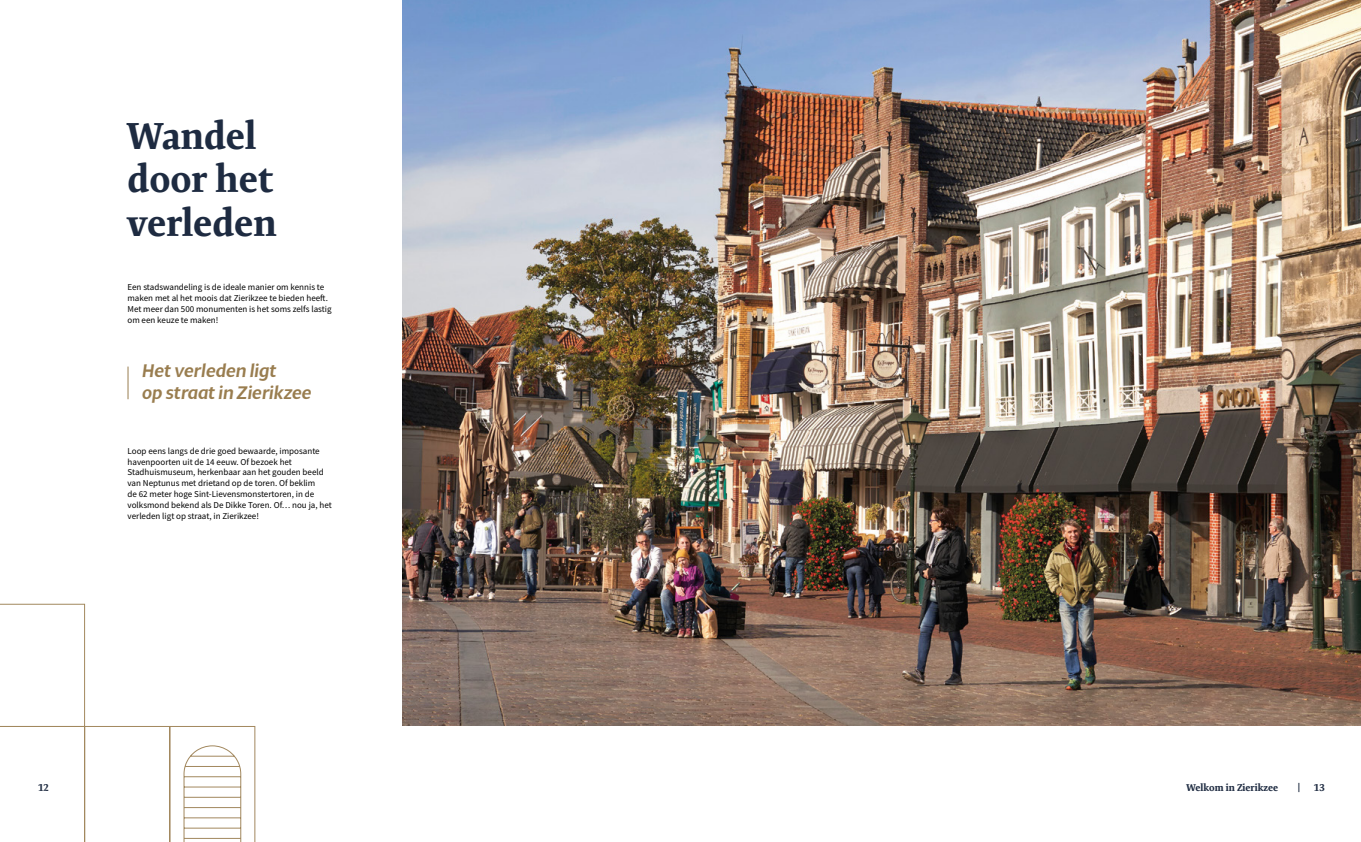
<style>
.page{position:relative;width:1361px;height:842px;background:#fff}
.page>*{position:absolute;margin:0;border:0;box-sizing:border-box;transform-origin:0 0}
.t1{font:700 38px/43.5px "Expo Serif Pro";color:#1e2b41}
.t2{font:italic 500 18px/21.8px "Multi Display";color:#997d4f}
.t3{font:700 10px "Expo Serif Pro";color:#1e2b41}
.t4{font:9px/10.9px "Source Sans Pro";color:#000}
</style>
<div class="page">
<img style="left:402px;top:0;width:959px;height:726px">
<hr style="left:127px;top:367px;width:1px;height:32px;background:#997d4f">
<svg style="left:0;top:603px;width:256px;height:239px"></svg>
<h1 class="t1" style="left:128px;top:114px;width:151px">Wandel door het verleden</h1>
<p class="t4" style="left:127px;top:282px;width:206px">Een stadswandeling is de ideale manier om kennis te maken met al het moois dat Zierikzee te bieden heeft.<br>Met meer dan 500 monumenten is het soms zelfs lastig om een keuze te maken!</p>
<h2 class="t2" style="left:142px;top:359px;width:171px">Het verleden ligt<br>op straat in Zierikzee</h2>
<p class="t4" style="left:128px;top:445px;width:206px">Loop eens langs de drie goed bewaarde, imposante havenpoorten uit de 14 eeuw. Of bezoek het Stadhuismuseum, herkenbaar aan het gouden beeld van Neptunus met drietand op de toren. Of beklim<br>de 62 meter hoge Sint-Lievensmonstertoren, in de volksmond bekend als De Dikke Toren. Of… nou ja, het verleden ligt op straat, in Zierikzee!</p>
<p class="t3" style="left:38px;top:781px;width:13px">12</p>
<p class="t3" style="left:1186px;top:781px;width:93px">Welkom in Zierikzee</p>
<p class="t3" style="left:1297px;top:780px;width:5px">|</p>
<p class="t3" style="left:1314px;top:781px;width:13px">13</p>
</div>
